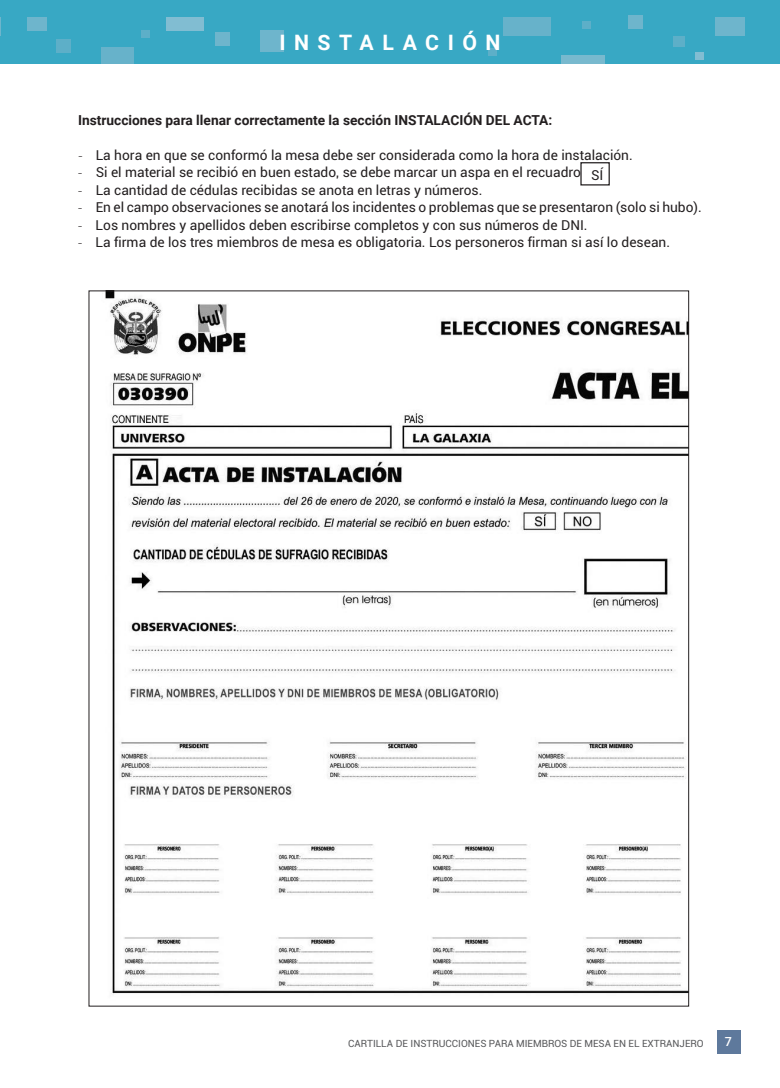
<style>
.page{position:relative;width:780px;height:1088px;background:#fff}
.page>*{position:absolute;margin:0;border:0;box-sizing:border-box;transform-origin:0 0}
.t1{font:700 21.25px "Roboto";letter-spacing:.4em;color:#fff}
.t2{font:13.75px "Roboto";color:#231f20}
.t3{font:700 13.75px "Roboto";color:#231f20}
.t4{font:500 12.5px "Roboto";color:#fff}
.t5{font:10px "Roboto";color:#57585a}
.s1{font-family:"Sansation";font-weight:300}
</style>
<div class="page">
<div style="left:716px;top:1030px;width:24px;height:23px;background:#5e799c"></div>
<div style="left:0;top:0;width:18px;height:64px;background:#38a8c4"></div>
<svg style="left:0;top:18px;width:1px;height:18px"></svg>
<div style="left:18px;top:0;width:762px;height:64px;background:#38a8c4"></div>
<div style="left:260px;top:30px;width:23px;height:21px;background:#6eb5cc"></div>
<div style="left:715px;top:18px;width:30px;height:18px;background:#6eb5cc"></div>
<div style="left:503px;top:18px;width:48px;height:18px;background:#67b2ca"></div>
<div style="left:167px;top:18px;width:37px;height:13px;background:#81bdd2"></div>
<div style="left:561px;top:56px;width:43px;height:8px;background:#78b9ce"></div>
<div style="left:215px;top:33px;width:15px;height:13px;background:#6eb5cc"></div>
<div style="left:56px;top:39px;width:15px;height:14px;background:#5dafc8"></div>
<div style="left:628px;top:15px;width:15px;height:13px;background:#6eb5cc"></div>
<div style="left:673px;top:36px;width:12px;height:10px;background:#5dafc8"></div>
<div style="left:141px;top:30px;width:8px;height:8px;background:#5dafc8"></div>
<div style="left:694px;top:52px;width:9px;height:8px;background:#81bdd2"></div>
<div style="left:582px;top:21px;width:9px;height:7px;background:#5dafc8"></div>
<div style="left:488px;top:48px;width:8px;height:8px;background:#5dafc8"></div>
<div style="left:101px;top:47px;width:32px;height:17px;background:#67b2ca"></div>
<div style="left:27px;top:18px;width:19px;height:13px;background:#6eb5cc"></div>
<img style="left:105px;top:293px;width:582px;height:702px">
<div style="left:580px;top:162px;width:29px;height:23px;border:1px solid #231f20"></div>
<h1 class="t1" style="left:279px;top:28px;width:223px">INSTALACIÓN</h1>
<p class="t3" style="left:78px;top:110px;width:476px">Instrucciones para llenar correctamente la sección INSTALACIÓN DEL ACTA:</p>
<p class="t2" style="left:78px;top:145px;width:556px"><span class="s1">-</span> La hora en que se conformó la mesa debe ser considerada como la hora de instalación.</p>
<p class="t2" style="left:78px;top:162px;width:527px"><span class="s1">-</span> Si el material se recibió en buen estado, se debe marcar un aspa en el recuadro SÍ</p>
<p class="t2" style="left:78px;top:180px;width:406px"><span class="s1">-</span> La cantidad de cédulas recibidas se anota en letras y números.</p>
<p class="t2" style="left:78px;top:197px;width:625px"><span class="s1">-</span> En el campo observaciones se anotará los incidentes o problemas que se presentaron (solo si hubo).</p>
<p class="t2" style="left:78px;top:215px;width:511px"><span class="s1">-</span> Los nombres y apellidos deben escribirse completos y con sus números de DNI.</p>
<p class="t2" style="left:78px;top:232px;width:593px"><span class="s1">-</span> La firma de los tres miembros de mesa es obligatoria. Los personeros firman si así lo desean.</p>
<p class="t5" style="left:348px;top:1036px;width:357px">CARTILLA DE INSTRUCCIONES PARA MIEMBROS DE MESA EN EL EXTRANJERO</p>
<p class="t4" style="left:724px;top:1033px;width:9px">7</p>
</div>
